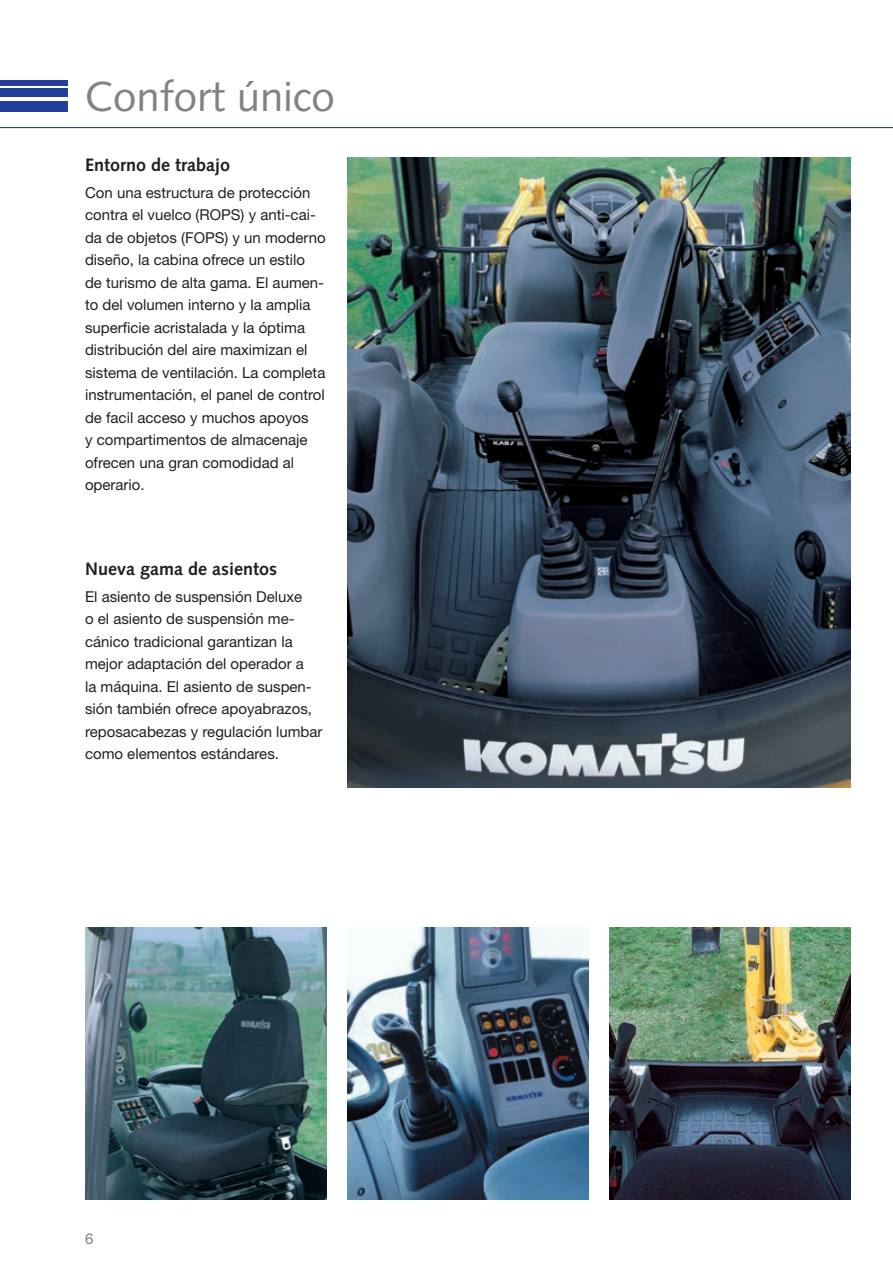
<style>
.page{position:relative;width:893px;height:1263px;background:#fff}
.page>*{position:absolute;margin:0;border:0;box-sizing:border-box;transform-origin:0 0}
.t1{font:42px "Syntax LTCE";color:#808285}
.t2{font:700 18px "Syntax LTCE";color:#231f20}
.t3{font:15px/22.5px "Helvetica Neue LT Pro";color:#231f20}
.t4{font:15px "Helvetica Neue LT Pro";color:#808285}
</style>
<div class="page">
<hr style="left:0;top:127px;width:893px;height:1px;background:#223f99">
<div style="left:0;top:101px;width:68px;height:10px;background:#223f99"></div>
<div style="left:0;top:89px;width:68px;height:8px;background:#223f99"></div>
<div style="left:0;top:80px;width:68px;height:5px;background:#223f99"></div>
<img style="left:347px;top:927px;width:241px;height:272px">
<img style="left:85px;top:927px;width:241px;height:272px">
<img style="left:347px;top:157px;width:503px;height:631px">
<img style="left:609px;top:927px;width:241px;height:272px">
<h1 class="t1" style="left:85px;top:72px;width:251px">Confort único</h1>
<p class="t2" style="left:85px;top:154px;width:147px">Entorno de trabajo</p>
<p class="t3" style="left:85px;top:181px;width:242px">Con una estructura de protección contra el vuelco (ROPS) y anti-cai&shy;da de objetos (FOPS) y un moderno diseño, la cabina ofrece un estilo de turismo de alta gama. El aumen&shy;to del volumen interno y la amplia superficie acristalada y la óptima distribución del aire maximizan el sistema de ventilación. La completa instrumentación, el panel de control de facil acceso y muchos apoyos<br>y compartimentos de almacenaje ofrecen una gran comodidad al operario.</p>
<p class="t2" style="left:85px;top:558px;width:193px">Nueva gama de asientos</p>
<p class="t3" style="left:85px;top:585px;width:239px">El asiento de suspensión Deluxe<br>o el asiento de suspensión me&shy;cánico tradicional garantizan la mejor adaptación del operador a<br>la máquina. El asiento de suspen&shy;sión también ofrece apoyabrazos, reposacabezas y regulación lumbar como elementos estándares.</p>
<p class="t4" style="left:85px;top:1229px;width:10px">6</p>
</div>
